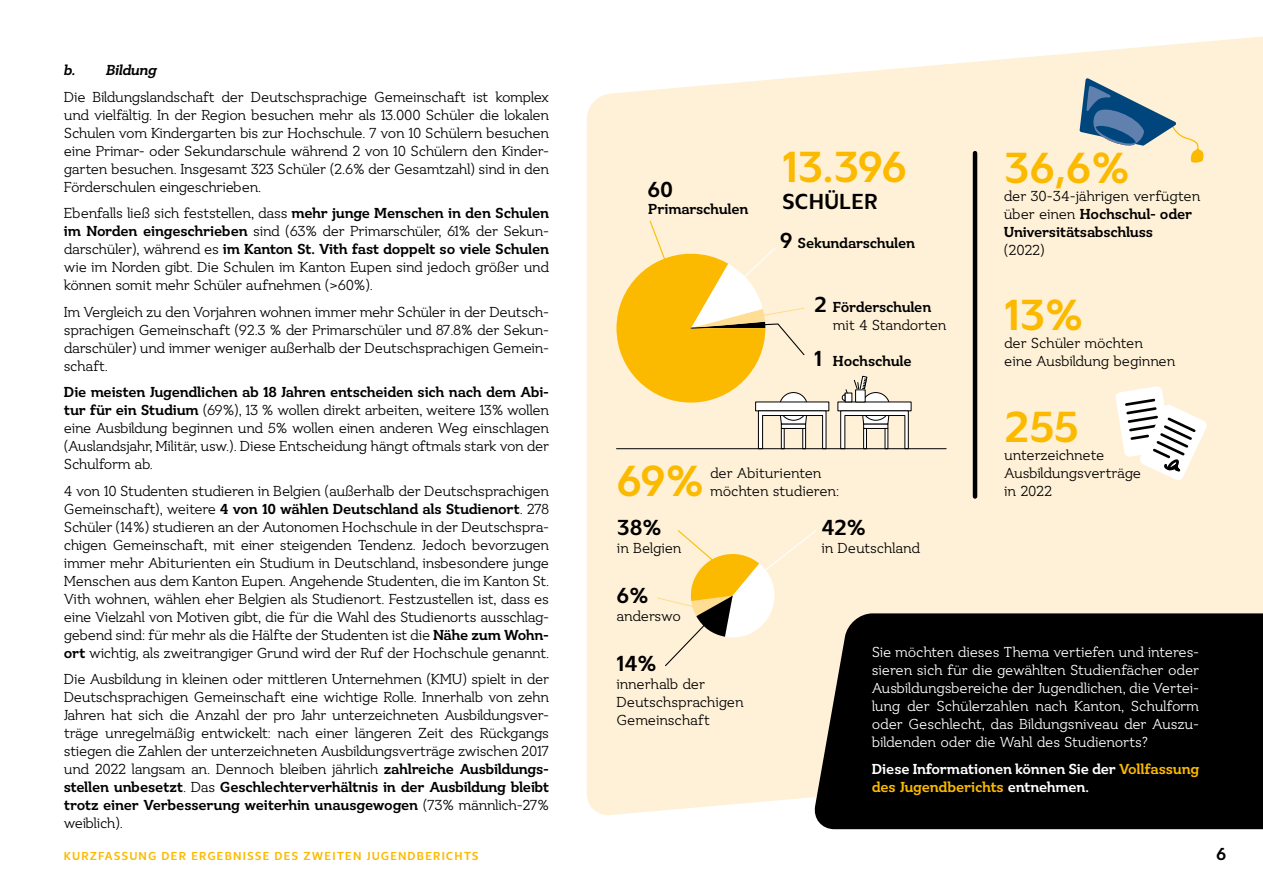
<style>
.page{position:relative;width:1263px;height:893px;background:#fff}
.page>*{position:absolute;margin:0;border:0;box-sizing:border-box;transform-origin:0 0}
.t1{font:700 45px "Ostbe Sans";letter-spacing:-.015em;color:#fbba00}
.t2{font:700 22.5px "Ostbe Sans";color:#000}
.t3{font:700 18px "Ostbe Serif";color:#000}
.t4{font:15px/18px "Ostbe Serif";letter-spacing:-.02em;color:#000;text-align:justify}
.t5{font:15px/18px "Ostbe Serif";letter-spacing:-.015em;color:#fff;text-align:justify}
.t6{font:700 15px/18px "Ostbe Serif";letter-spacing:-.015em;color:#fff}
.t7{font:700 15px "Ostbe Serif";letter-spacing:-.02em;color:#000}
.t8{font:15px/18px "Ostbe Serif";color:#000}
.t9{font:italic 700 15px "Ostbe Serif";letter-spacing:-.03em;color:#000}
.t10{font:700 12px "Ostbe Sans";letter-spacing:.09em;color:#fbba00}
.s1{font-weight:700}
.s2{color:#fbba00}
</style>
<div class="page">
<svg style="left:587px;top:36px;width:676px;height:779px;fill:#fff1d7"></svg>
<hr style="left:973px;top:153px;width:4px;height:343px;background:#000">
<svg style="left:656px;top:529px;width:161px;height:138px"></svg>
<svg style="left:1079px;top:78px;width:126px;height:86px"></svg>
<svg style="left:1115px;top:386px;width:92px;height:95px"></svg>
<svg style="left:616px;top:220px;width:211px;height:228px"></svg>
<svg style="left:862px;top:393px;width:28px;height:27px"></svg>
<div style="left:861px;top:392px;width:29px;height:29px;border:1px solid #000;border-radius:50%"></div>
<div style="left:838px;top:402px;width:73px;height:9px;background:#fff"></div>
<svg style="left:840px;top:410px;width:69px;height:38px"></svg>
<div style="left:845px;top:393px;width:7px;height:9px;border:1px solid #000"></div>
<svg style="left:841px;top:375px;width:27px;height:26px"></svg>
<div style="left:855px;top:390px;width:10px;height:12px;background:#fff"></div>
<div style="left:855px;top:389px;width:10px;height:13px;border:1px solid #000"></div>
<hr style="left:616px;top:448px;width:330px;height:1px;background:#000">
<div style="left:811px;top:613px;width:452px;height:216px;background:#000"></div>
<p class="t9" style="left:64px;top:61px;width:95px">b. Bildung</p>
<p class="t4" style="left:64px;top:88px;width:487px">Die Bildungslandschaft der Deutschsprachige Gemeinschaft ist komplex und vielfältig. In der Region besuchen mehr als 13.000 Schüler die lokalen Schulen vom Kindergarten bis zur Hochschule. 7 von 10 Schülern besuchen eine Primar- oder Sekundarschule während 2 von 10 Schülern den Kinder&shy;garten besuchen. Insgesamt 323 Schüler (2.6% der Gesamtzahl) sind in den Förderschulen eingeschrieben.</p>
<p class="t4" style="left:64px;top:205px;width:487px">Ebenfalls ließ sich feststellen, dass <span class="s1">mehr junge Menschen in den Schulen im Norden eingeschrieben</span> sind (63% der Primarschüler, 61% der Sekun&shy;darschüler), während es <span class="s1">im Kanton St. Vith fast doppelt so viele Schulen </span>wie im Norden gibt. Die Schulen im Kanton Eupen sind jedoch größer und können somit mehr Schüler aufnehmen (&gt;60%).</p>
<p class="t4" style="left:64px;top:303px;width:487px">Im Vergleich zu den Vorjahren wohnen immer mehr Schüler in der Deutsch&shy;sprachigen Gemeinschaft (92.3 % der Primarschüler und 87.8% der Sekun&shy;darschüler) und immer weniger außerhalb der Deutschsprachigen Gemein&shy;schaft.</p>
<p class="t4" style="left:64px;top:384px;width:487px"><span class="s1">Die meisten Jugendlichen ab 18 Jahren entscheiden sich nach dem Abi&shy;tur für ein Studium</span> (69%), 13 % wollen direkt arbeiten, weitere 13% wollen eine Ausbildung beginnen und 5% wollen einen anderen Weg einschlagen (Auslandsjahr, Militär, usw.). Diese Entscheidung hängt oftmals stark von der Schulform ab.</p>
<p class="t4" style="left:64px;top:482px;width:487px">4 von 10 Studenten studieren in Belgien (außerhalb der Deutschsprachigen Gemeinschaft), weitere <span class="s1">4 von 10 wählen Deutschland als Studienort</span>. 278<br>Schüler (14%) studieren an der Autonomen Hochschule in der Deutschspra&shy;chigen Gemeinschaft, mit einer steigenden Tendenz. Jedoch bevorzugen immer mehr Abiturienten ein Studium in Deutschland, insbesondere junge Menschen aus dem Kanton Eupen. Angehende Studenten, die im Kanton St.<br>Vith wohnen, wählen eher Belgien als Studienort. Festzustellen ist, dass es eine Vielzahl von Motiven gibt, die für die Wahl des Studienorts ausschlag&shy;gebend sind: für mehr als die Hälfte der Studenten ist die <span class="s1">Nähe zum Wohn&shy;ort</span> wichtig, als zweitrangiger Grund wird der Ruf der Hochschule genannt.</p>
<p class="t4" style="left:64px;top:671px;width:487px">Die Ausbildung in kleinen oder mittleren Unternehmen (KMU) spielt in der Deutschsprachigen Gemeinschaft eine wichtige Rolle. Innerhalb von zehn Jahren hat sich die Anzahl der pro Jahr unterzeichneten Ausbildungsver&shy;träge unregelmäßig entwickelt: nach einer längeren Zeit des Rückgangs stiegen die Zahlen der unterzeichneten Ausbildungsverträge zwischen 2017 und 2022 langsam an. Dennoch bleiben jährlich <span class="s1">zahlreiche Ausbildungs&shy;stellen unbesetzt</span>. Das <span class="s1">Geschlechterverhältnis in der Ausbildung bleibt trotz einer Verbesserung weiterhin unausgewogen</span> (73% männlich-27% weiblich).</p>
<h2 class="t2" style="left:647px;top:177px;width:27px">60</h2>
<p class="t7" style="left:648px;top:200px;width:102px">Primarschulen</p>
<h1 class="t1" style="left:782px;top:141px;width:127px">13.396</h1>
<h2 class="t2" style="left:782px;top:189px;width:97px">SCHÜLER</h2>
<h2 class="t2" style="left:780px;top:228px;width:14px">9</h2>
<p class="t7" style="left:798px;top:235px;width:119px">Sekundarschulen</p>
<h2 class="t2" style="left:814px;top:292px;width:14px">2</h2>
<h2 class="t2" style="left:814px;top:346px;width:9px">1</h2>
<p class="t7" style="left:833px;top:299px;width:100px">Förderschulen</p>
<p class="t4" style="left:833px;top:317px;width:115px">mit 4 Standorten</p>
<p class="t7" style="left:833px;top:353px;width:80px">Hochschule</p>
<h1 class="t1" style="left:616px;top:455px;width:89px">69%</h1>
<p class="t8" style="left:710px;top:465px;width:131px">der Abiturienten möchten studieren:</p>
<h2 class="t2" style="left:617px;top:515px;width:46px">38%</h2>
<p class="t8" style="left:617px;top:540px;width:66px">in Belgien</p>
<h2 class="t2" style="left:821px;top:515px;width:46px">42%</h2>
<p class="t4" style="left:821px;top:540px;width:100px">in Deutschland</p>
<h2 class="t2" style="left:616px;top:583px;width:34px">6%</h2>
<p class="t4" style="left:616px;top:608px;width:66px">anderswo</p>
<h1 class="t1" style="left:1004px;top:142px;width:127px">36,6%</h1>
<p class="t4" style="left:1004px;top:188px;width:198px;text-align:left">der 30-34-jährigen verfügten über einen <span class="s1">Hochschul- oder<br>Universitätsabschluss</span></p>
<p class="t4" style="left:1004px;top:242px;width:43px">(2022)</p>
<h1 class="t1" style="left:1004px;top:290px;width:81px">13%</h1>
<p class="t4" style="left:1004px;top:335px;width:173px">der Schüler möchten<br>eine Ausbildung beginnen</p>
<h1 class="t1" style="left:1004px;top:401px;width:76px">255</h1>
<p class="t4" style="left:1004px;top:446px;width:138px;text-align:left">unterzeichnete<br>Ausbildungsverträge in 2022</p>
<h2 class="t2" style="left:616px;top:650px;width:42px">14%</h2>
<p class="t4" style="left:616px;top:675px;width:129px;text-align:left">innerhalb der<br>Deutschsprachigen<br>Gemeinschaft</p>
<p class="t5" style="left:872px;top:644px;width:329px">Sie möchten dieses Thema vertiefen und interes&shy;sieren sich für die gewählten Studienfächer oder Ausbildungsbereiche der Jugendlichen, die Vertei&shy;lung der Schülerzahlen nach Kanton, Schulform oder Geschlecht, das Bildungsniveau der Auszu&shy;bildenden oder die Wahl des Studienorts?</p>
<p class="t6" style="left:872px;top:760px;width:329px">Diese Informationen können Sie der <span class="s2">Vollfassung des Jugendberichts</span> entnehmen.</p>
<p class="t10" style="left:64px;top:849px;width:416px">KURZFASSUNG DER ERGEBNISSE DES ZWEITEN JUGENDBERICHTS</p>
<p class="t3" style="left:1216px;top:843px;width:12px">6</p>
</div>
